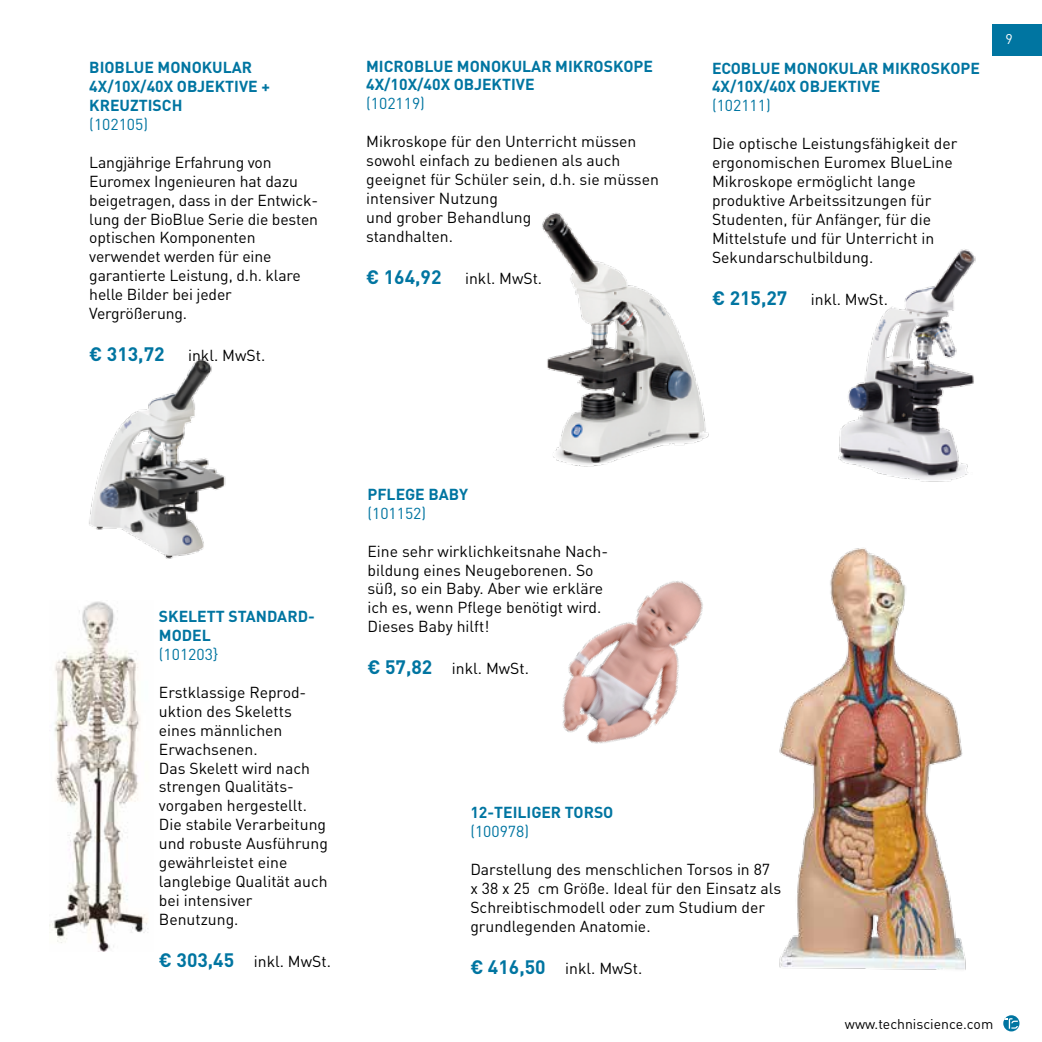
<style>
.page{position:relative;width:1042px;height:1042px;background:#fff}
.page>*{position:absolute;margin:0;border:0;box-sizing:border-box;transform-origin:0 0}
.t1{font:700 19.25px "DIN Pro";color:#0075a1}
.t2{font:15.75px/18.9px "DIN Pro";color:#000}
.t3{font:700 15.75px/18.9px "DIN Pro";color:#0075a1}
.t4{font:15.75px "DIN Pro";color:#0075a1}
.t5{font:14px "DIN Pro";color:#000}
.t6{font:14px "DIN Pro";color:#fff}
.s1{font-weight:700;font-size:19.25px;color:#0075a1}
</style>
<div class="page">
<svg style="left:1003px;top:1015px;width:16px;height:16px"></svg>
<svg style="left:1003px;top:1018px;width:15px;height:10px"></svg>
<img style="left:542px;top:212px;width:167px;height:255px">
<img style="left:838px;top:249px;width:138px;height:233px">
<img style="left:50px;top:630px;width:98px;height:321px">
<img style="left:779px;top:548px;width:187px;height:422px">
<img style="left:562px;top:581px;width:141px;height:163px">
<div style="left:992px;top:24px;width:50px;height:32px;background:#0075a1"></div>
<img style="left:79px;top:359px;width:147px;height:271px">
<p class="t3" style="left:89px;top:58px;width:182px">BIOBLUE MONOKULAR<br>4X/10X/40X OBJEKTIVE +<br>KREUZTISCH</p>
<p class="t4" style="left:89px;top:114px;width:60px">(102105)</p>
<p class="t2" style="left:89px;top:152px;width:230px">Langjährige Erfahrung von<br>Euromex Ingenieuren hat dazu beigetragen, dass in der Entwick&shy;lung der BioBlue Serie die besten optischen Komponenten verwendet werden für eine garantierte Leistung, d.h. klare helle Bilder bei jeder<br>Vergrößerung.</p>
<p class="t1" style="left:89px;top:341px;width:77px">€ 313,72</p>
<p class="t2" style="left:188px;top:345px;width:79px">inkl. MwSt.</p>
<p class="t3" style="left:366px;top:56px;width:288px">MICROBLUE MONOKULAR MIKROSKOPE<br>4X/10X/40X OBJEKTIVE</p>
<p class="t4" style="left:366px;top:93px;width:60px">(102119)</p>
<p class="t2" style="left:366px;top:131px;width:294px">Mikroskope für den Unterricht müssen sowohl einfach zu bedienen als auch geeignet für Schüler sein, d.h. sie müssen intensiver Nutzung<br>und grober Behandlung<br>standhalten.</p>
<p class="t1" style="left:366px;top:264px;width:77px">€ 164,92</p>
<p class="t2" style="left:465px;top:268px;width:79px">inkl. MwSt.</p>
<p class="t3" style="left:712px;top:58px;width:269px">ECOBLUE MONOKULAR MIKROSKOPE<br>4X/10X/40X OBJEKTIVE</p>
<p class="t4" style="left:712px;top:95px;width:60px">(102111)</p>
<p class="t2" style="left:712px;top:133px;width:247px">Die optische Leistungsfähigkeit der ergonomischen Euromex BlueLine<br>Mikroskope ermöglicht lange produktive Arbeitssitzungen für<br>Studenten, für Anfänger, für die<br>Mittelstufe und für Unterricht in<br>Sekundarschulbildung.</p>
<p class="t1" style="left:712px;top:284px;width:77px">€ 215,27</p>
<p class="t2" style="left:811px;top:289px;width:79px">inkl. MwSt.</p>
<p class="t6" style="left:1005px;top:29px;width:9px">9</p>
<p class="t3" style="left:159px;top:606px;width:157px">SKELETT STANDARD-<br>MODEL</p>
<p class="t4" style="left:159px;top:644px;width:61px">(101203}</p>
<p class="t2" style="left:159px;top:682px;width:170px">Erstklassige Reprod&shy;uktion des Skeletts eines männlichen<br>Erwachsenen.<br>Das Skelett wird nach strengen Qualitäts&shy;vorgaben hergestellt.<br>Die stabile Verarbeitung und robuste Ausführung gewährleistet eine langlebige Qualität auch bei intensiver<br>Benutzung.</p>
<p class="t2" style="left:159px;top:951px;width:174px"><span class="s1">€ 303,45</span> inkl. MwSt.</p>
<p class="t3" style="left:367px;top:484px;width:102px">PFLEGE BABY</p>
<p class="t4" style="left:367px;top:502px;width:60px">(101152)</p>
<p class="t2" style="left:367px;top:541px;width:242px">Eine sehr wirklichkeitsnahe Nach&shy;bildung eines Neugeborenen. So süß, so ein Baby. Aber wie erkläre ich es, wenn Pflege benötigt wird.<br>Dieses Baby hilft!</p>
<p class="t2" style="left:367px;top:658px;width:163px"><span class="s1">€ 57,82</span> inkl. MwSt.</p>
<p class="t3" style="left:470px;top:802px;width:145px">12-TEILIGER TORSO</p>
<p class="t4" style="left:470px;top:821px;width:60px">(100978)</p>
<p class="t2" style="left:470px;top:859px;width:312px">Darstellung des menschlichen Torsos in 87 x 38 x 25 cm Größe. Ideal für den Einsatz als Schreibtischmodell oder zum Studium der grundlegenden Anatomie.</p>
<p class="t2" style="left:470px;top:958px;width:174px"><span class="s1">€ 416,50</span> inkl. MwSt.</p>
<p class="t5" style="left:845px;top:1014px;width:150px">www.techniscience.com</p>
</div>
